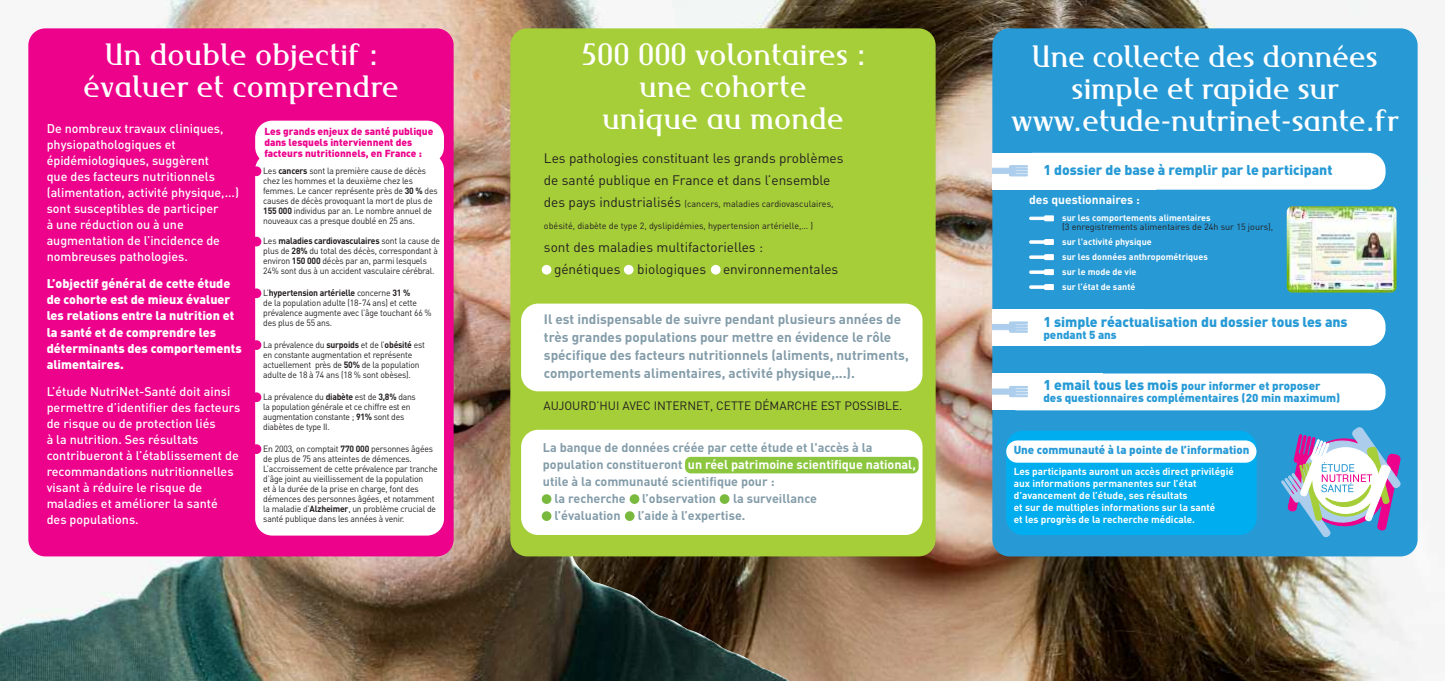
<style>
.page{position:relative;width:1446px;height:681px;background:#fff}
.page>*{position:absolute;margin:0;border:0;box-sizing:border-box;transform-origin:0 0}
.t1{font:500 32px/32px "Maverick";color:#fff;text-align:center}
.t2{font:900 14px "DIN";color:#279ad6}
.t3{font:13.6px/22px "DIN";color:#231f20}
.t4{font:700 13.5px/18px "DIN";color:#839ca9}
.t5{font:500 12.5px/16px "DIN";color:#fff}
.t6{font:700 12.5px "DIN";color:#839ca9}
.t7{font:900 12.5px/16px "DIN";color:#fff}
.t8{font:700 12.5px "DIN";color:#fff}
.t9{font:700 12.1px "DIN";color:#fff}
.t10{font:12px "DIN";color:#231f20}
.t11{font:900 11.5px/12px "DIN";color:#279ad6}
.t12{font:900 10.1px/11.2px "DIN";color:#ed028c}
.t13{font:700 10px/12px "DIN";color:#fff}
.t14{font:9px/10px "DIN";letter-spacing:-.02em;color:#231f20;scale:.95 1}
.t15{font:9px "DIN";color:#231f20}
.t16{font:700 9px/15px "DIN";color:#fff}
.s1{font-size:13.6px}
.s2{font-weight:700}
.s3{color:#839ca9}
.s4{font-size:14px}
</style>
<div class="page">
<img style="left:789px;top:0;width:642px;height:680px">
<img style="left:0;top:0;width:789px;height:680px">
<div style="left:28px;top:28px;width:426px;height:528px;background:#ed028c;border-radius:17px"></div>
<div style="left:255px;top:121px;width:189px;height:43px;background:#fff;border-radius:17px"></div>
<div style="left:255px;top:153px;width:189px;height:382px;background:#fff;border-radius:17px"></div>
<div style="left:992px;top:28px;width:425px;height:528px;background:#279ad6;border-radius:17px"></div>
<div style="left:1006px;top:430px;width:250px;height:105px;background:#00aeef;border-radius:17px"></div>
<div style="left:510px;top:28px;width:425px;height:528px;background:#a6ce39;border-radius:17px"></div>
<div style="left:521px;top:429px;width:401px;height:105px;background:#fff;border-radius:17px"></div>
<div style="left:521px;top:303px;width:401px;height:88px;background:#fff;border-radius:17px"></div>
<div style="left:1017px;top:153px;width:368px;height:36px;background:#fff;border-radius:17px"></div>
<div style="left:1006px;top:309px;width:379px;height:37px;background:#fff;border-radius:17px"></div>
<div style="left:1001px;top:373px;width:384px;height:37px;background:#fff;border-radius:17px"></div>
<div style="left:992px;top:153px;width:164px;height:36px;background:#fff"></div>
<div style="left:992px;top:309px;width:151px;height:37px;background:#fff"></div>
<div style="left:992px;top:373px;width:111px;height:37px;background:#fff"></div>
<div style="left:1006px;top:440px;width:250px;height:22px;background:#fff;border-radius:11px"></div>
<svg style="left:1029px;top:254px;width:25px;height:6px"></svg>
<svg style="left:1029px;top:239px;width:25px;height:6px"></svg>
<svg style="left:1029px;top:215px;width:25px;height:6px"></svg>
<svg style="left:1029px;top:269px;width:25px;height:6px"></svg>
<svg style="left:1029px;top:284px;width:25px;height:6px"></svg>
<img style="left:1286px;top:206px;width:110px;height:86px;border-radius:6px">
<svg style="left:992px;top:386px;width:36px;height:11px"></svg>
<svg style="left:992px;top:321px;width:36px;height:12px"></svg>
<svg style="left:992px;top:165px;width:36px;height:12px"></svg>
<svg style="left:1281px;top:427px;width:119px;height:111px"></svg>
<div style="left:252px;top:166px;width:9px;height:10px;background:#ed028c;border-radius:50%"></div>
<div style="left:252px;top:237px;width:9px;height:9px;background:#ed028c;border-radius:50%"></div>
<div style="left:252px;top:288px;width:9px;height:10px;background:#ed028c;border-radius:50%"></div>
<div style="left:252px;top:340px;width:9px;height:10px;background:#ed028c;border-radius:50%"></div>
<div style="left:252px;top:392px;width:9px;height:10px;background:#ed028c;border-radius:50%"></div>
<div style="left:252px;top:444px;width:9px;height:10px;background:#ed028c;border-radius:50%"></div>
<div style="left:542px;top:494px;width:9px;height:9px;background:#79ba3e;border-radius:50%"></div>
<div style="left:542px;top:265px;width:9px;height:9px;background:#fff;border-radius:50%"></div>
<div style="left:624px;top:265px;width:9px;height:9px;background:#fff;border-radius:50%"></div>
<div style="left:711px;top:265px;width:9px;height:9px;background:#fff;border-radius:50%"></div>
<div style="left:542px;top:511px;width:9px;height:9px;background:#79ba3e;border-radius:50%"></div>
<div style="left:625px;top:511px;width:9px;height:9px;background:#79ba3e;border-radius:50%"></div>
<div style="left:630px;top:494px;width:9px;height:9px;background:#79ba3e;border-radius:50%"></div>
<div style="left:720px;top:494px;width:9px;height:9px;background:#79ba3e;border-radius:50%"></div>
<div style="left:685px;top:456px;width:233px;height:17px;background:#8bc63e;border-radius:6px"></div>
<h1 class="t1" style="left:581px;top:38px;width:287px">500 000 volontaires : une cohorte<br>unique au monde</h1>
<h3 class="t3" style="left:544px;top:148px;width:301px">Les pathologies constituant les grands problèmes de santé publique en France et dans l’ensemble</h3>
<p class="t15" style="left:544px;top:199px;width:291px"><span class="s1">des pays industrialisés</span> (cancers, maladies cardiovasculaires,</p>
<p class="t15" style="left:544px;top:221px;width:271px">obésité, diabète de type 2, dyslipidémies, hypertension artérielle,… )</p>
<h3 class="t3" style="left:554px;top:236px;width:286px;text-indent:-10px">sont des maladies multifactorielles :<br>génétiques biologiques environnementales</h3>
<p class="t4" style="left:544px;top:310px;width:366px">Il est indispensable de suivre pendant plusieurs années de très grandes populations pour mettre en évidence le rôle spécifique des facteurs nutritionnels (aliments, nutriments, comportements alimentaires, activité physique,...).</p>
<h1 class="t1" style="left:83px;top:38px;width:317px">Un double objectif : évaluer et comprendre</h1>
<p class="t5" style="left:47px;top:121px;width:194px">De nombreux travaux cliniques, physiopathologiques et épidémiologiques, suggèrent<br>que des facteurs nutritionnels (alimentation, activité physique,...) sont susceptibles de participer<br>à une réduction ou à une augmentation de l’incidence de nombreuses pathologies.</p>
<h3 class="t7" style="left:47px;top:276px;width:196px">L’objectif général de cette étude de cohorte est de mieux évaluer les relations entre la nutrition et la santé et de comprendre les déterminants des comportements alimentaires.</h3>
<p class="t5" style="left:47px;top:383px;width:195px">L’étude NutriNet-Santé doit ainsi permettre d’identifier des facteurs de risque ou de protection liés<br>à la nutrition. Ses résultats contribueront à l’établissement de recommandations nutritionnelles visant à réduire le risque de maladies et améliorer la santé des populations.</p>
<p class="t12" style="left:264px;top:126px;width:171px">Les grands enjeux de santé publique dans lesquels interviennent des facteurs nutritionnels, en France :</p>
<p class="t14" style="left:263px;top:166px;width:185px">Les <span class="s2">cancers</span> sont la première cause de décès chez les hommes et la deuxième chez les femmes. Le cancer représente près de <span class="s2">30 %</span> des causes de décès provoquant la mort de plus de <span class="s2">155 000</span> individus par an. Le nombre annuel de nouveaux cas a presque doublé en 25 ans.</p>
<p class="t14" style="left:263px;top:236px;width:188px">Les <span class="s2">maladies cardiovasculaires</span> sont la cause de plus de <span class="s2">28%</span> du total des décès, correspondant à environ <span class="s2">150 000</span> décès par an, parmi lesquels 24% sont dus à un accident vasculaire cérébral.</p>
<p class="t14" style="left:263px;top:288px;width:179px">L’<span class="s2">hypertension artérielle</span> concerne <span class="s2">31 %<br></span>de la population adulte (18-74 ans) et cette prévalence augmente avec l’âge touchant 66 % des plus de 55 ans.</p>
<p class="t14" style="left:263px;top:340px;width:172px">La prévalence du <span class="s2">surpoids</span> et de l’<span class="s2">obésité</span> est en constante augmentation et représente actuellement près de <span class="s2">50%</span> de la population adulte de 18 à 74 ans (18 % sont obèses).</p>
<p class="t14" style="left:263px;top:392px;width:162px">La prévalence du <span class="s2">diabète</span> est de <span class="s2">3,8%</span> dans la population générale et ce chiffre est en augmentation constante ; <span class="s2">91%</span> sont des diabètes de type II.</p>
<p class="t14" style="left:263px;top:444px;width:185px">En 2003, on comptait <span class="s2">770 000</span> personnes âgées de plus de 75 ans atteintes de démences.<br>L’accroissement de cette prévalence par tranche d’âge joint au vieillissement de la population<br>et à la durée de la prise en charge, font des démences des personnes âgées, et notamment la maladie d’<span class="s2">Alzheimer</span>, un problème crucial de santé publique dans les années à venir.</p>
<h3 class="t6" style="left:543px;top:440px;width:331px">La banque de données créée par cette étude et l'accès à la</h3>
<h3 class="t10" style="left:543px;top:399px;width:361px">AUJOURD’HUI AVEC INTERNET, CETTE DÉMARCHE EST POSSIBLE.</h3>
<h3 class="t8" style="left:543px;top:457px;width:374px"><span class="s3">population constitueront</span> un réel patrimoine scientifique national,</h3>
<h3 class="t6" style="left:543px;top:474px;width:233px">utile à la communauté scientifique pour :</h3>
<h3 class="t6" style="left:554px;top:491px;width:73px">la recherche</h3>
<h3 class="t6" style="left:642px;top:491px;width:75px">l’observation</h3>
<h3 class="t6" style="left:733px;top:491px;width:85px">la surveillance</h3>
<h3 class="t6" style="left:554px;top:508px;width:67px">l’évaluation</h3>
<h3 class="t6" style="left:638px;top:508px;width:109px">l’aide à l’expertise.</h3>
<h1 class="t1" style="left:1011px;top:40px;width:389px">Une collecte des données simple et rapide sur www.etude-nutrinet-sante.fr</h1>
<h2 class="t2" style="left:1043px;top:162px;width:290px">1 dossier de base à remplir par le participant</h2>
<h3 class="t9" style="left:1029px;top:193px;width:112px">des questionnaires :</h3>
<p class="t16" style="left:1062px;top:210px;width:150px">sur les comportements alimentaires</p>
<p class="t15" style="left:1062px;top:221px;width:213px">(3 enregistrements alimentaires de 24h sur 15 jours),</p>
<p class="t16" style="left:1062px;top:234px;width:147px">sur l'activité physique<br>sur les données anthropométriques sur le mode de vie<br>sur l’état de santé</p>
<h2 class="t2" style="left:1043px;top:313px;width:306px">1 simple réactualisation du dossier tous les ans</h2>
<p class="t11" style="left:1043px;top:328px;width:75px">pendant 5 ans</p>
<p class="t11" style="left:1043px;top:380px;width:298px"><span class="s4">1 email tous les mois</span> pour informer et proposer des questionnaires complémentaires (20 min maximum)</p>
<p class="t11" style="left:1013px;top:444px;width:237px">Une communauté à la pointe de l’information</p>
<p class="t13" style="left:1013px;top:466px;width:222px">Les participants auront un accès direct privilégié aux informations permanentes sur l’état d’avancement de l’étude, ses résultats<br>et sur de multiples informations sur la santé<br>et les progrès de la recherche médicale.</p>
</div>
